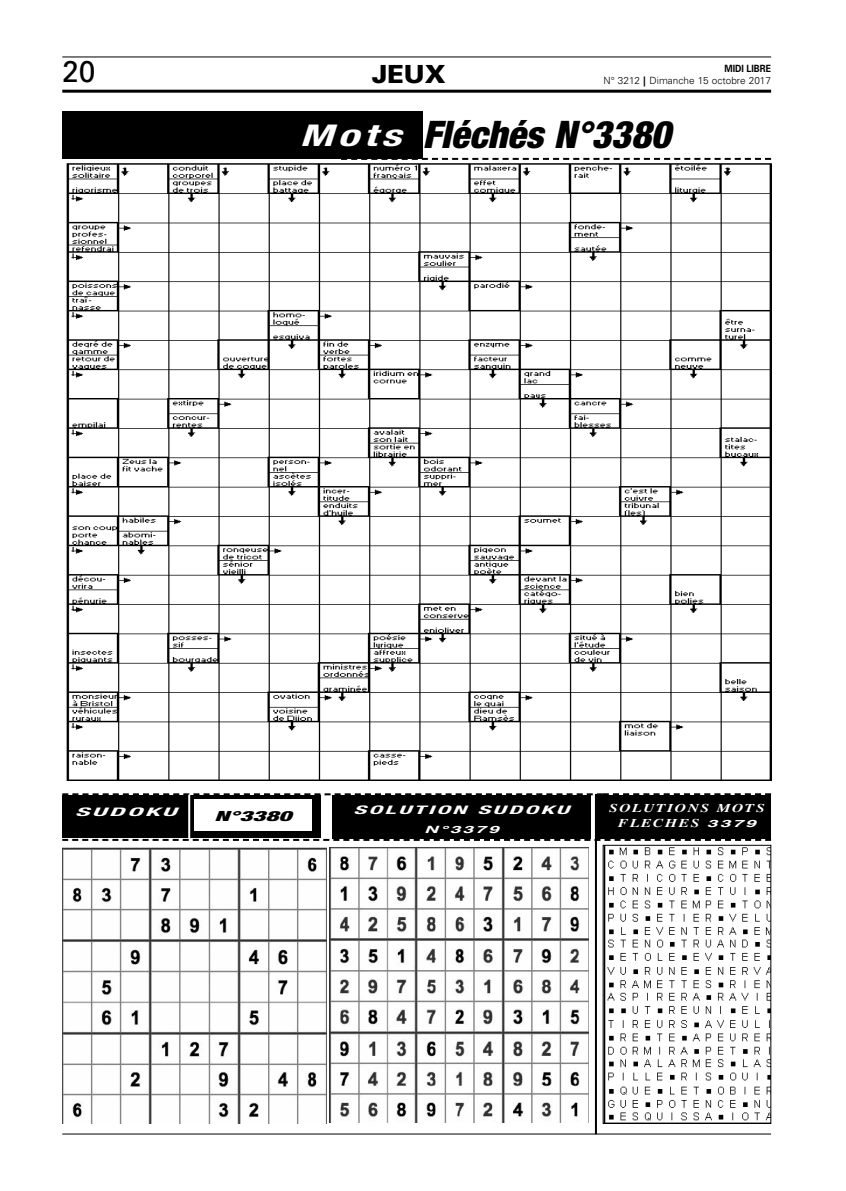
<style>
.page{position:relative;width:846px;height:1191px;background:#fff}
.page>*{position:absolute;margin:0;border:0;box-sizing:border-box;transform-origin:0 0}
.t1{font:italic 900 condensed 38px "Helvetica Neue";color:#000}
.t2{font:30px "Univers";color:#000}
.t3{font:900 25px "Univers";color:#000}
.t4{font:italic 900 condensed 14px "Helvetica Neue";color:#000;scale:1.78 1}
.t5{font:italic 700 12px/15px "Times";letter-spacing:.1em;color:#fff;text-align:center;scale:1.3 1}
.t6{font:italic 700 condensed 11.8px "Helvetica Neue";color:#fff;scale:2.07 1}
.t7{font:italic 700 condensed 11.8px "Helvetica Neue";color:#fff;scale:2.3 1}
.t8{font:300 10px/12.2px "Univers";color:#000;text-align:right}
.t9{font:italic 700 10px "Helvetica";color:#fff;scale:1.91 1}
.s1{font-weight:700}
.s2{font-weight:900}
.s3{font-weight:700;font-size:30px;color:#fff}
.s4{font-family:"Helvetica";font-size:10px}
</style>
<div class="page">
<hr style="left:62px;top:1133px;width:709px;height:1px;background:#000">
<hr style="left:62px;top:57px;width:709px;height:1px;background:#000">
<hr style="left:62px;top:90px;width:709px;height:3px;background:#000">
<div style="left:62px;top:795px;width:258px;height:43px;background:#000"></div>
<svg style="left:62px;top:839px;width:709px;height:2px"></svg>
<div style="left:62px;top:111px;width:361px;height:48px;background:#000"></div>
<svg style="left:341px;top:158px;width:430px;height:2px"></svg>
<img style="left:62px;top:847px;width:265px;height:276px">
<div style="left:329px;top:847px;width:262px;height:278px;background:linear-gradient(to right,#fff,#fff)"></div>
<img style="left:329px;top:847px;width:259px;height:275px">
<div style="left:194px;top:799px;width:118px;height:32px;background:#fff"></div>
<div style="left:595px;top:795px;width:176px;height:43px;background:#000"></div>
<div style="left:332px;top:795px;width:259px;height:44px;background:#000"></div>
<svg style="left:62px;top:793px;width:709px;height:2px"></svg>
<img style="left:66px;top:163px;width:705px;height:617px">
<img style="left:605px;top:847px;width:164px;height:274px">
<div style="left:603px;top:845px;width:168px;height:278px;border:1px solid #000"></div>
<hr style="left:595px;top:794px;width:2px;height:340px;background:#000">
<hr style="left:188px;top:794px;width:2px;height:45px;background:#fff">
<h2 class="t2" style="left:62px;top:61px;width:35px">20</h2>
<h3 class="t3" style="left:372px;top:65px;width:75px">JEUX</h3>
<p class="t8" style="left:604px;top:63px;width:169px"><span class="s1">MIDI LIBRE<br></span>N° 3212 <span class="s2">|</span> Dimanche 15 octobre 2017</p>
<h1 class="t1" style="left:300px;top:103px;width:384px"><span class="s3">Mots</span> Fléchés N°3380</h1>
<p class="t7" style="left:75px;top:802px;width:49px">SUDOKU</p>
<h3 class="t4" style="left:215px;top:804px;width:49px">N°3380</h3>
<p class="t5" style="left:609px;top:800px;width:121px">SOLUTIONS MOTS<br>FLECHES <span class="s4">3379</span></p>
<p class="t6" style="left:353px;top:800px;width:109px">SOLUTION SUDOKU</p>
<p class="t9" style="left:424px;top:823px;width:40px">N°3379</p>
</div>
